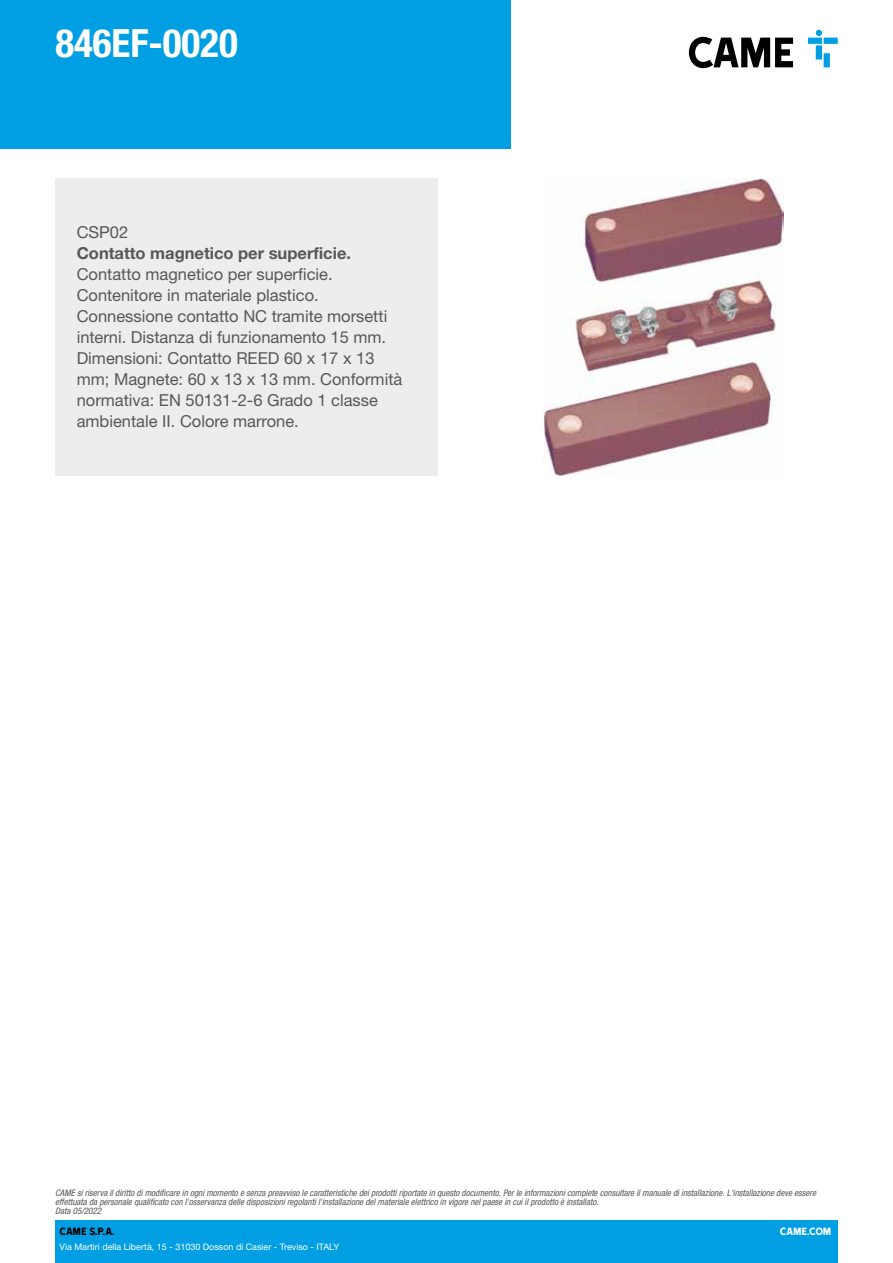
<style>
.page{position:relative;width:893px;height:1263px;background:#fff}
.page>*{position:absolute;margin:0;border:0;box-sizing:border-box;transform-origin:0 0}
.t1{font:700 condensed 39px "Helvetica Neue LTW1 G";color:#fff}
.t2{font:16.5px/21px "Helvetica Neue LTW1 G";color:#575756}
.t3{font:700 16.5px "Helvetica Neue LTW1 G";color:#575756}
.t4{font:12px "Came Type";color:#000}
.t5{font:12px "Came Type";letter-spacing:-.025em;color:#fff}
.t6{font:italic condensed 9px/9px "Helvetica Neue LTW1 G";color:#575756}
.t7{font:9px "Helvetica Neue LTW1 G";color:#fff}
</style>
<div class="page">
<div style="left:55px;top:1220px;width:783px;height:43px;background:#009fe3"></div>
<div style="left:0;top:0;width:510px;height:149px;background:#009fe3"></div>
<svg style="left:689px;top:37px;width:104px;height:31px"></svg>
<svg style="left:808px;top:30px;width:30px;height:37px"></svg>
<div style="left:55px;top:178px;width:383px;height:298px;background:#ededed"></div>
<img style="left:544px;top:179px;width:239px;height:296px">
<h1 class="t1" style="left:55px;top:20px;width:184px">846EF-0020</h1>
<h2 class="t2" style="left:77px;top:222px;width:53px">CSP02</h2>
<h2 class="t3" style="left:77px;top:243px;width:276px">Contatto magnetico per superficie.</h2>
<p class="t2" style="left:77px;top:264px;width:327px">Contatto magnetico per superficie.<br>Contenitore in materiale plastico.<br>Connessione contatto NC tramite morsetti interni. Distanza di funzionamento 15 mm.<br>Dimensioni: Contatto REED 60 x 17 x 13 mm; Magnete: 60 x 13 x 13 mm. Conformità normativa: EN 50131-2-6 Grado 1 classe ambientale II. Colore marrone.</p>
<p class="t6" style="left:55px;top:1189px;width:762px">CAME si riserva il diritto di modificare in ogni momento e senza preavviso le caratteristiche dei prodotti riportate in questo documento. Per le informazioni complete consultare il manuale di installazione. L'installazione deve essere effettuata da personale qualificato con l'osservanza delle disposizioni regolanti l'installazione del materiale elettrico in vigore nel paese in cui il prodotto è installato.<br>Data 05/2022</p>
<h3 class="t4" style="left:60px;top:1225px;width:57px">CAME S.P.A.</h3>
<p class="t7" style="left:60px;top:1241px;width:281px">Via Martiri della Libertà, 15 - 31030 Dosson di Casier - Treviso - ITALY</p>
<h3 class="t5" style="left:780px;top:1225px;width:53px">CAME.COM</h3>
</div>
